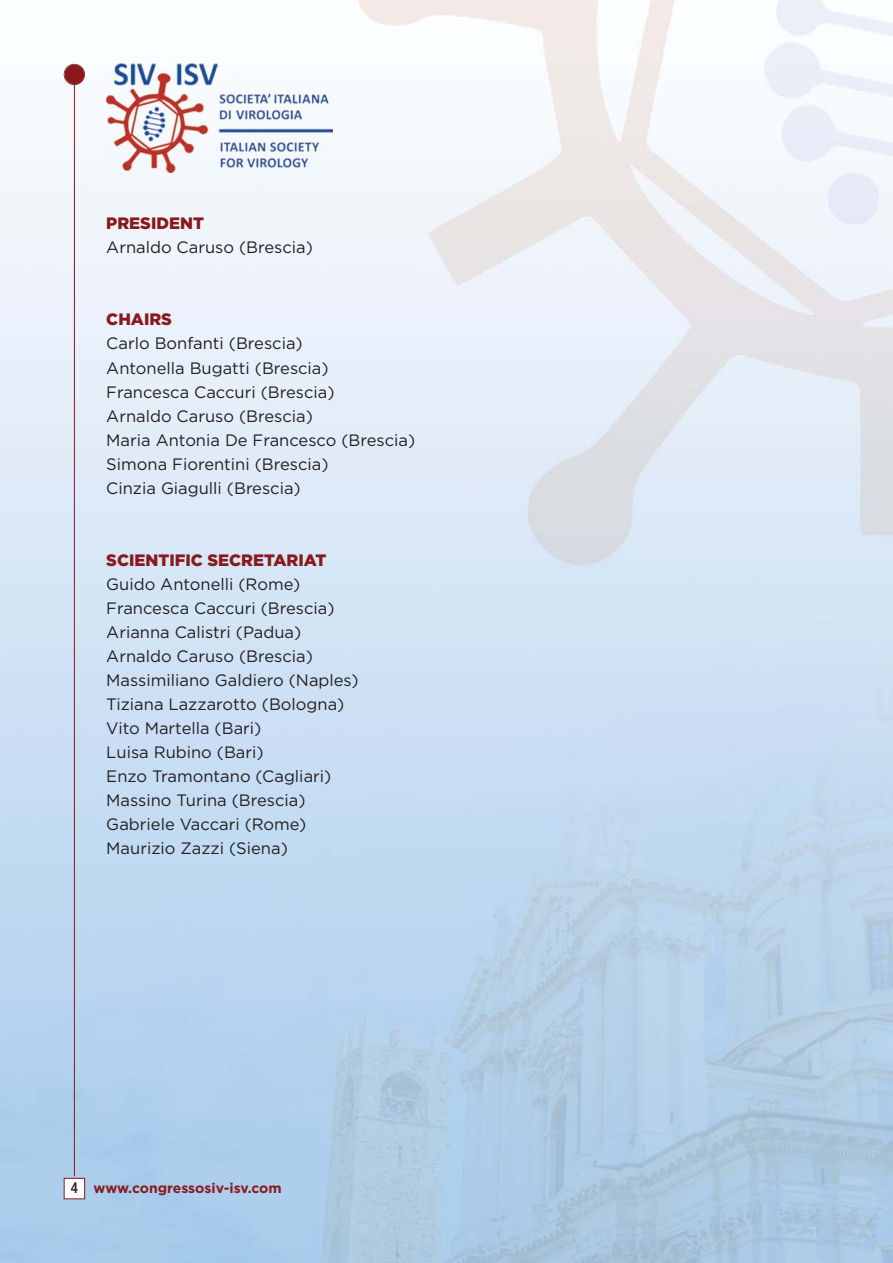
<style>
.page{position:relative;width:893px;height:1263px;background:#fff}
.page>*{position:absolute;margin:0;border:0;box-sizing:border-box;transform-origin:0 0}
.t1{font:16.5px/24px "Gotham";color:#231f20}
.t2{font:900 16.5px "Gotham";color:#89191c}
.t3{font:700 13.95px "Gotham";color:#89191c}
.s1{font-family:"Helvetica Neue";font-weight:500;font-stretch:condensed;font-size:15px;color:#231f20}
</style>
<div class="page">
<img style="left:0;top:0;width:893px;height:1263px">
<hr style="left:74px;top:80px;width:1px;height:1096px;background:#89191c">
<img style="left:106px;top:64px;width:226px;height:109px">
<div style="left:65px;top:1179px;width:19px;height:19px;background:#fff"></div>
<div style="left:64px;top:1178px;width:21px;height:21px;border:1px solid #89191c"></div>
<div style="left:65px;top:65px;width:19px;height:19px;background:#89191c;border-radius:50%"></div>
<div style="left:64px;top:64px;width:21px;height:21px;border:2px solid #89191c;border-radius:50%"></div>
<p class="t2" style="left:106px;top:217px;width:99px">PRESIDENT</p>
<p class="t1" style="left:106px;top:237px;width:208px">Arnaldo Caruso (Brescia)</p>
<p class="t2" style="left:106px;top:313px;width:67px">CHAIRS</p>
<p class="t1" style="left:106px;top:333px;width:310px">Carlo Bonfanti (Brescia)<br>Antonella Bugatti (Brescia)<br>Francesca Caccuri (Brescia)<br>Arnaldo Caruso (Brescia)<br>Maria Antonia De Francesco (Brescia)<br>Simona Fiorentini (Brescia)<br>Cinzia Giagulli (Brescia)</p>
<p class="t2" style="left:106px;top:553px;width:222px">SCIENTIFIC SECRETARIAT</p>
<p class="t1" style="left:106px;top:573px;width:254px">Guido Antonelli (Rome)<br>Francesca Caccuri (Brescia)<br>Arianna Calistri (Padua)<br>Arnaldo Caruso (Brescia)<br>Massimiliano Galdiero (Naples)<br>Tiziana Lazzarotto (Bologna)<br>Vito Martella (Bari)<br>Luisa Rubino (Bari)<br>Enzo Tramontano (Cagliari)<br>Massino Turina (Brescia)<br>Gabriele Vaccari (Rome)<br>Maurizio Zazzi (Siena)</p>
<p class="t3" style="left:71px;top:1183px;width:212px"><span class="s1">4</span> www.congressosiv-isv.com</p>
</div>
